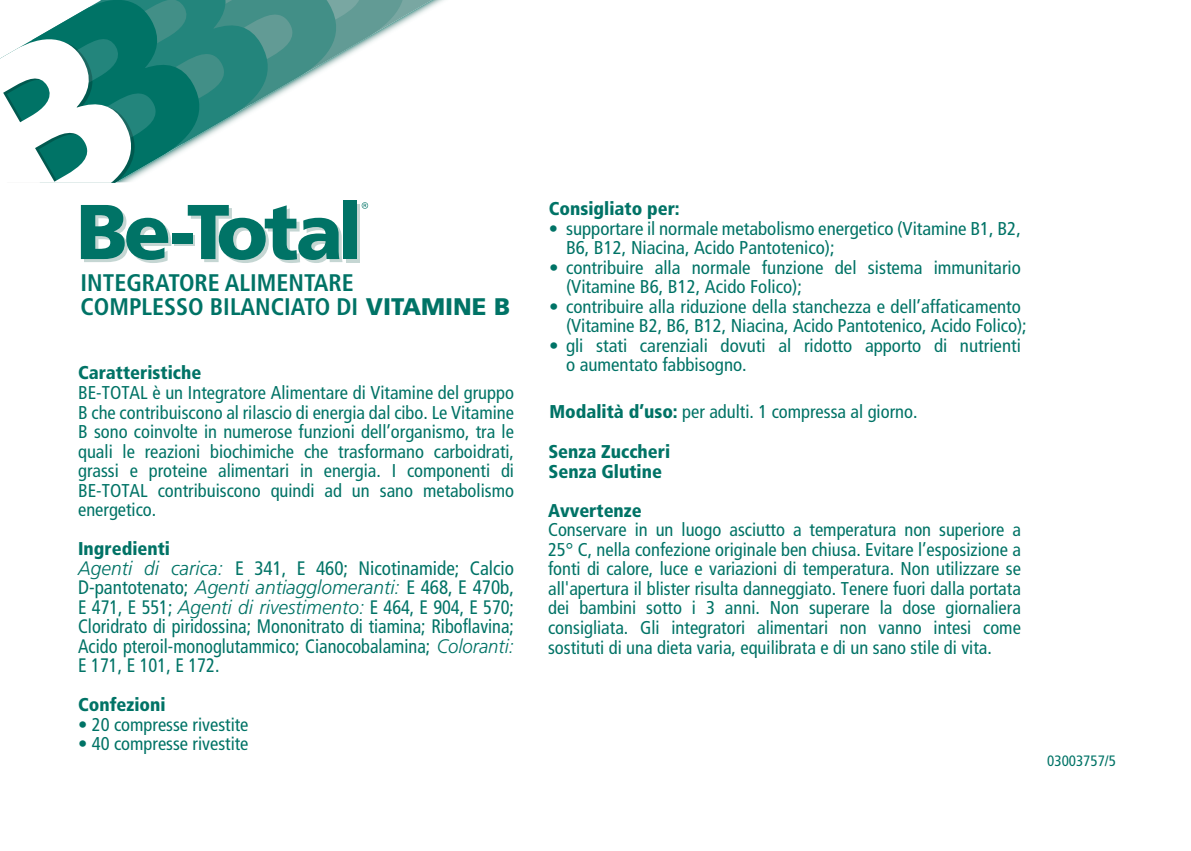
<style>
.page{position:relative;width:1191px;height:851px;background:#fff}
.page>*{position:absolute;margin:0;border:0;box-sizing:border-box;transform-origin:0 0}
.t1{font:700 condensed 24px/24px "Frutiger";color:#007366}
.t2{font:condensed 19.5px/19.5px "Frutiger";color:#007366;text-align:justify}
.t3{font:condensed 18.6px/19.5px "Frutiger";color:#007366}
.t4{font:900 condensed 18.6px "Frutiger";color:#007366}
.t5{font:condensed 15px "Frutiger";color:#007366}
.s1{font-weight:900;font-stretch:normal}
.s2{font-weight:300;font-style:italic;font-stretch:normal}
.s3{font-weight:900}
</style>
<div class="page">
<svg style="left:174px;top:243px;width:14px;height:3px"></svg>
<svg style="left:362px;top:202px;width:6px;height:7px"></svg>
<div style="left:346px;top:204px;width:14px;height:58px;background:#c5d6d3"></div>
<svg style="left:81px;top:205px;width:90px;height:58px"></svg>
<div style="left:172px;top:233px;width:21px;height:10px;background:#007366"></div>
<svg style="left:188px;top:205px;width:154px;height:58px"></svg>
<div style="left:343px;top:201px;width:14px;height:58px;background:#007366"></div>
<svg style="left:0;top:0;width:444px;height:183px"></svg>
<p class="t1" style="left:81px;top:270px;width:431px">INTEGRATORE ALIMENTARE<br>COMPLESSO BILANCIATO DI <span class="s1">VITAMINE B</span></p>
<p class="t4" style="left:78px;top:362px;width:125px">Caratteristiche</p>
<p class="t3" style="left:78px;top:383px;width:437px;text-align:justify">BE-TOTAL è un Integratore Alimentare di Vitamine del gruppo B che contribuiscono al rilascio di energia dal cibo. Le Vitamine B sono coinvolte in numerose funzioni dell’organismo, tra le quali le reazioni biochimiche che trasformano carboidrati, grassi e proteine alimentari in energia. I componenti di BE-TOTAL contribuiscono quindi ad un sano metabolismo energetico.</p>
<p class="t4" style="left:78px;top:537px;width:93px">Ingredienti</p>
<p class="t2" style="left:78px;top:558px;width:437px"><span class="s2">Agenti di carica:</span> E 341, E 460; Nicotinamide; Calcio D-pantotenato; <span class="s2">Agenti antiagglomeranti:</span> E 468, E 470b, E 471, E 551; <span class="s2">Agenti di rivestimento:</span> E 464, E 904, E 570; Cloridrato di piridossina; Mononitrato di tiamina; Riboflavina; Acido pteroil-monoglutammico; Cianocobalamina; <span class="s2">Coloranti:<br></span>E 171, E 101, E 172.</p>
<p class="t4" style="left:78px;top:693px;width:89px">Confezioni</p>
<p class="t3" style="left:78px;top:714px;width:172px">• 20 compresse rivestite</p>
<p class="t3" style="left:78px;top:734px;width:172px">• 40 compresse rivestite</p>
<p class="t4" style="left:549px;top:197px;width:132px">Consigliato per:</p>
<p class="t3" style="left:566px;top:218px;width:456px;text-indent:-17px">• supportare il normale metabolismo energetico (Vitamine B1, B2,<br>B6, B12, Niacina, Acido Pantotenico);</p>
<p class="t3" style="left:566px;top:257px;width:456px;text-indent:-17px">• contribuire alla normale funzione del sistema immunitario (Vitamine B6, B12, Acido Folico);</p>
<p class="t3" style="left:566px;top:296px;width:462px;text-indent:-17px">• contribuire alla riduzione della stanchezza e dell’affaticamento (Vitamine B2, B6, B12, Niacina, Acido Pantotenico, Acido Folico);</p>
<p class="t3" style="left:566px;top:335px;width:456px;text-indent:-17px">• gli stati carenziali dovuti al ridotto apporto di nutrienti o aumentato fabbisogno.</p>
<p class="t3" style="left:549px;top:402px;width:369px"><span class="s3">Modalità d’uso:</span> per adulti. 1 compressa al giorno.</p>
<p class="t4" style="left:548px;top:441px;width:123px">Senza Zuccheri</p>
<p class="t4" style="left:548px;top:460px;width:115px">Senza Glutine</p>
<p class="t4" style="left:548px;top:499px;width:95px">Avvertenze</p>
<p class="t3" style="left:548px;top:520px;width:474px;text-align:justify">Conservare in un luogo asciutto a temperatura non superiore a 25° C, nella confezione originale ben chiusa. Evitare l’esposizione a fonti di calore, luce e variazioni di temperatura. Non utilizzare se all'apertura il blister risulta danneggiato. Tenere fuori dalla portata dei bambini sotto i 3 anni. Non superare la dose giornaliera consigliata. Gli integratori alimentari non vanno intesi come sostituti di una dieta varia, equilibrata e di un sano stile di vita.</p>
<p class="t5" style="left:1047px;top:752px;width:70px">03003757/5</p>
</div>
